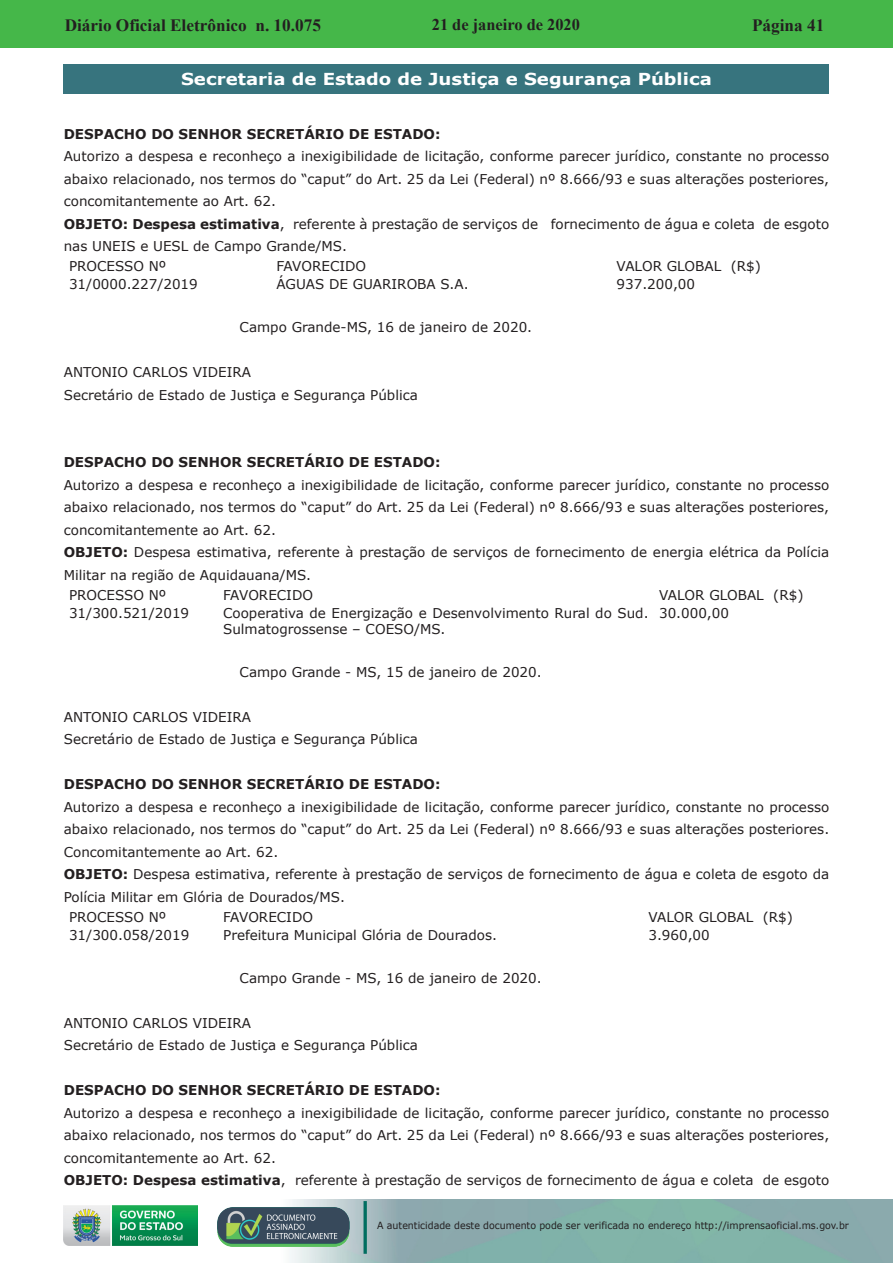
<style>
.page{position:relative;width:893px;height:1263px;background:#fff}
.page>*{position:absolute;margin:0;border:0;box-sizing:border-box;transform-origin:0 0}
.t1{font:700 17.25px "Times New Roman";color:#231f20}
.t2{font:700 16.5px "Verdana";color:#fff;scale:1.1 1}
.t3{font:700 16.35px "Times New Roman";color:#231f20}
.t4{font:13.5px/22.5px "Verdana";color:#231f20}
.t5{font:700 13.5px "Verdana";color:#231f20}
.t6{font:9.9px "Verdana";color:#231f20;scale:.95 1}
.s1{font-weight:700}
</style>
<div class="page">
<div style="left:0;top:0;width:893px;height:48px;background:#45b749"></div>
<img style="left:63px;top:1199px;width:830px;height:64px">
<img style="left:364px;top:1202px;width:2px;height:51px">
<img style="left:218px;top:1207px;width:132px;height:39px">
<img style="left:64px;top:1205px;width:134px;height:41px">
<div style="left:64px;top:64px;width:765px;height:29px;background:#37747e"></div>
<p class="t1" style="left:65px;top:13px;width:258px">Diário Oficial Eletrônico n. 10.075</p>
<p class="t3" style="left:432px;top:13px;width:150px">21 de janeiro de 2020</p>
<p class="t1" style="left:752px;top:13px;width:74px">Página 41</p>
<p class="t2" style="left:181px;top:67px;width:484px">Secretaria de Estado de Justiça e Segurança Pública</p>
<p class="t5" style="left:64px;top:124px;width:378px">DESPACHO DO SENHOR SECRETÁRIO DE ESTADO:</p>
<p class="t4" style="left:64px;top:145px;width:767px">Autorizo a despesa e reconheço a inexigibilidade de licitação, conforme parecer jurídico, constante no processo abaixo relacionado, nos termos do “caput” do Art. 25 da Lei (Federal) nº 8.666/93 e suas alterações posteriores, concomitantemente ao Art. 62.<br><span class="s1">OBJETO: Despesa estimativa</span>, referente à prestação de serviços de fornecimento de água e coleta de esgoto nas UNEIS e UESL de Campo Grande/MS.</p>
<p class="t4" style="left:69px;top:255px;width:99px">PROCESSO Nº</p>
<p class="t4" style="left:276px;top:255px;width:91px">FAVORECIDO</p>
<p class="t4" style="left:617px;top:255px;width:146px">VALOR GLOBAL (R$)</p>
<p class="t4" style="left:69px;top:273px;width:130px">31/0000.227/2019</p>
<p class="t4" style="left:276px;top:273px;width:194px">ÁGUAS DE GUARIROBA S.A.</p>
<p class="t4" style="left:617px;top:273px;width:80px">937.200,00</p>
<p class="t4" style="left:240px;top:316px;width:294px">Campo Grande-MS, 16 de janeiro de 2020.</p>
<p class="t4" style="left:64px;top:361px;width:356px">ANTONIO CARLOS VIDEIRA<br>Secretário de Estado de Justiça e Segurança Pública</p>
<p class="t5" style="left:64px;top:452px;width:378px">DESPACHO DO SENHOR SECRETÁRIO DE ESTADO:</p>
<p class="t4" style="left:64px;top:473px;width:767px">Autorizo a despesa e reconheço a inexigibilidade de licitação, conforme parecer jurídico, constante no processo abaixo relacionado, nos termos do “caput” do Art. 25 da Lei (Federal) nº 8.666/93 e suas alterações posteriores, concomitantemente ao Art. 62.<br><span class="s1">OBJETO:</span> Despesa estimativa, referente à prestação de serviços de fornecimento de energia elétrica da Polícia Militar na região de Aquidauana/MS.</p>
<p class="t4" style="left:69px;top:583px;width:99px">PROCESSO Nº</p>
<p class="t4" style="left:223px;top:583px;width:91px">FAVORECIDO</p>
<p class="t4" style="left:659px;top:583px;width:146px">VALOR GLOBAL (R$)</p>
<p class="t4" style="left:69px;top:601px;width:122px">31/300.521/2019</p>
<p class="t4" style="left:223px;top:604px;width:427px;line-height:16.2px">Cooperativa de Energização e Desenvolvimento Rural do Sud.<br>Sulmatogrossense – COESO/MS.</p>
<p class="t4" style="left:659px;top:601px;width:71px">30.000,00</p>
<p class="t4" style="left:240px;top:660px;width:304px">Campo Grande - MS, 15 de janeiro de 2020.</p>
<p class="t4" style="left:64px;top:705px;width:356px">ANTONIO CARLOS VIDEIRA<br>Secretário de Estado de Justiça e Segurança Pública</p>
<p class="t5" style="left:64px;top:775px;width:378px">DESPACHO DO SENHOR SECRETÁRIO DE ESTADO:</p>
<p class="t4" style="left:64px;top:795px;width:767px">Autorizo a despesa e reconheço a inexigibilidade de licitação, conforme parecer jurídico, constante no processo abaixo relacionado, nos termos do “caput” do Art. 25 da Lei (Federal) nº 8.666/93 e suas alterações posteriores.<br>Concomitantemente ao Art. 62.<br><span class="s1">OBJETO:</span> Despesa estimativa, referente à prestação de serviços de fornecimento de água e coleta de esgoto da Polícia Militar em Glória de Dourados/MS.</p>
<p class="t4" style="left:69px;top:906px;width:99px">PROCESSO Nº</p>
<p class="t4" style="left:223px;top:906px;width:91px">FAVORECIDO</p>
<p class="t4" style="left:648px;top:906px;width:146px">VALOR GLOBAL (R$)</p>
<p class="t4" style="left:69px;top:924px;width:122px">31/300.058/2019</p>
<p class="t4" style="left:223px;top:924px;width:275px">Prefeitura Municipal Glória de Dourados.</p>
<p class="t4" style="left:648px;top:924px;width:63px">3.960,00</p>
<p class="t4" style="left:240px;top:966px;width:304px">Campo Grande - MS, 16 de janeiro de 2020.</p>
<p class="t4" style="left:64px;top:1011px;width:356px">ANTONIO CARLOS VIDEIRA<br>Secretário de Estado de Justiça e Segurança Pública</p>
<p class="t5" style="left:64px;top:1081px;width:378px">DESPACHO DO SENHOR SECRETÁRIO DE ESTADO:</p>
<p class="t4" style="left:64px;top:1101px;width:767px">Autorizo a despesa e reconheço a inexigibilidade de licitação, conforme parecer jurídico, constante no processo abaixo relacionado, nos termos do “caput” do Art. 25 da Lei (Federal) nº 8.666/93 e suas alterações posteriores, concomitantemente ao Art. 62.<br><span class="s1">OBJETO: Despesa estimativa</span>, referente à prestação de serviços de fornecimento de água e coleta de esgoto</p>
<p class="t6" style="left:377px;top:1219px;width:498px">A autenticidade deste documento pode ser verificada no endereço http://imprensaoficial.ms.gov.br</p>
</div>
